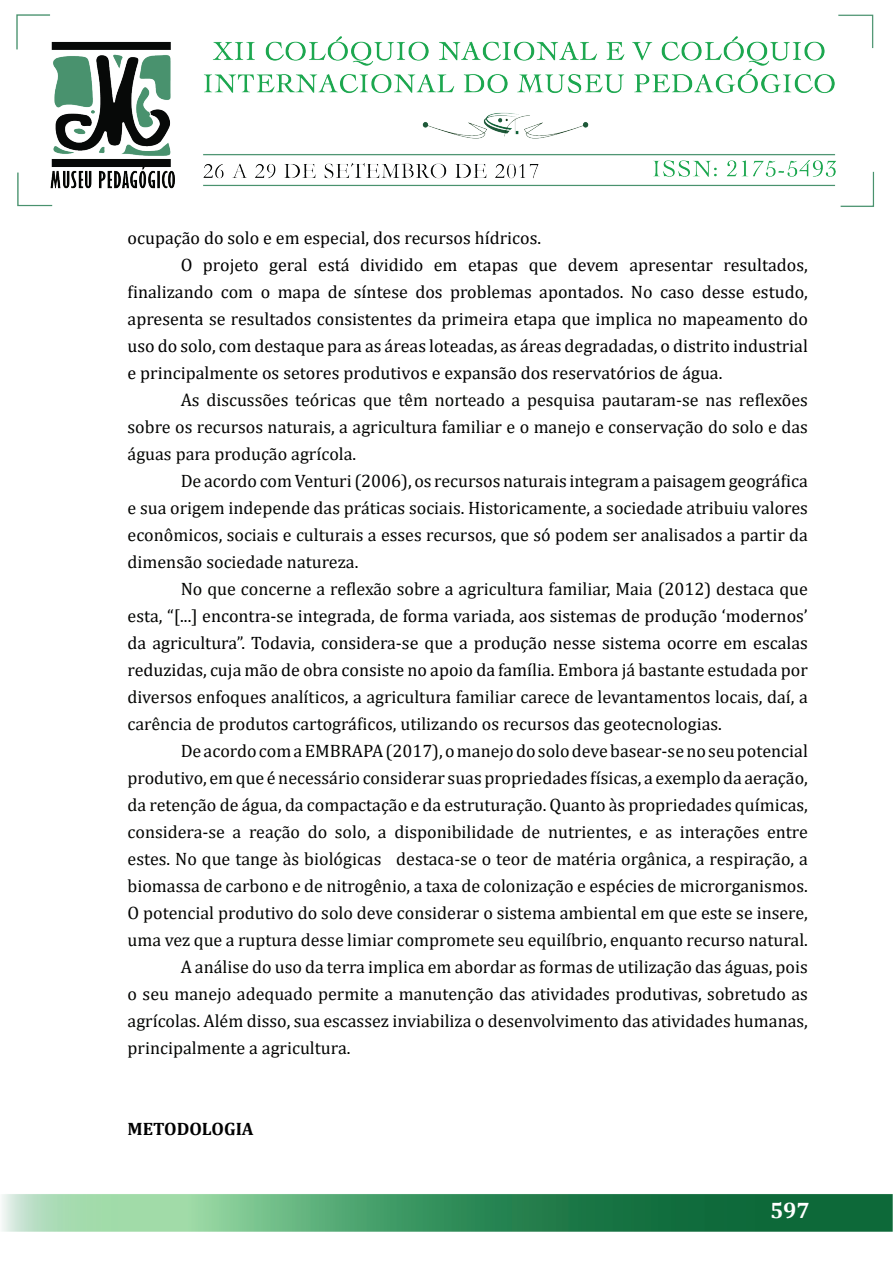
<style>
.page{position:relative;width:893px;height:1263px;background:#fff}
.page>*{position:absolute;margin:0;border:0;box-sizing:border-box;transform-origin:0 0}
.t1{font:700 22.5px "Cambria";color:#fff}
.t2{font:18px/27px "Cambria";color:#040503;text-align:justify}
.t3{font:18px "Cambria";color:#000}
.t4{font:700 18px "Cambria";color:#000}
.s1{color:#000}
</style>
<div class="page">
<img style="left:2px;top:14px;width:890px;height:1218px">
<p class="t3" style="left:128px;top:227px;width:415px">ocupação do solo e em especial, dos recursos hídricos.</p>
<p class="t3" style="left:181px;top:254px;width:629px">O projeto geral está dividido em etapas que devem apresentar resultados,</p>
<p class="t3" style="left:128px;top:281px;width:682px">finalizando com o mapa de síntese dos problemas apontados. No caso desse estudo,</p>
<p class="t3" style="left:128px;top:308px;width:682px">apresenta se resultados consistentes da primeira etapa que implica no mapeamento do</p>
<p class="t3" style="left:128px;top:335px;width:682px">uso do solo, com destaque para as áreas loteadas, as áreas degradadas, o distrito industrial</p>
<p class="t3" style="left:128px;top:362px;width:596px">e principalmente os setores produtivos e expansão dos reservatórios de água.</p>
<p class="t2" style="left:128px;top:386px;width:682px;text-indent:53px">As discussões teóricas que têm norteado a pesquisa pautaram-se nas reflexões sobre os recursos naturais, a agricultura familiar e o manejo e conservação do solo e das águas para produção agrícola.</p>
<p class="t2" style="left:128px;top:467px;width:682px;text-indent:53px">De acordo com Venturi (2006), os recursos naturais integram a paisagem geográfica e sua origem independe das práticas sociais. Historicamente, a sociedade atribuiu valores econômicos, sociais e culturais a esses recursos, que só podem ser analisados a partir da dimensão sociedade natureza.</p>
<p class="t2" style="left:128px;top:575px;width:682px;text-indent:53px">No que concerne a reflexão sobre a agricultura familiar, Maia (2012) destaca que esta, “[...] <span class="s1">encontra-se integrada, de forma variada, aos sistemas de produção ‘modernos’ da agricultura”. Todavia, considera-se que a produção nesse sistema ocorre em escalas reduzidas, cuja mão de obra consiste no apoio da família.</span> Embora já bastante estudada por diversos enfoques analíticos, a agricultura familiar carece de levantamentos locais, daí, a carência de produtos cartográficos, utilizando os recursos das geotecnologias.</p>
<p class="t2" style="left:181px;top:737px;width:629px">De acordo com a EMBRAPA (2017), o manejo do solo deve basear-se no seu potencial</p>
<p class="t2" style="left:128px;top:764px;width:682px">produtivo, em que é necessário considerar suas propriedades físicas, a exemplo da aeração,</p>
<p class="t2" style="left:128px;top:791px;width:682px">da retenção de água, da compactação e da estruturação. Quanto às propriedades químicas,</p>
<p class="t2" style="left:128px;top:818px;width:682px">considera-se a reação do solo, a disponibilidade de nutrientes, e as interações entre</p>
<p class="t2" style="left:128px;top:845px;width:682px">estes. No que tange às biológicas destaca-se o teor de matéria orgânica, a respiração, a</p>
<p class="t2" style="left:128px;top:872px;width:682px">biomassa de carbono e de nitrogênio, a taxa de colonização e espécies de microrganismos.</p>
<p class="t2" style="left:128px;top:899px;width:682px">O potencial produtivo do solo deve considerar o sistema ambiental em que este se insere,</p>
<p class="t2" style="left:128px;top:926px;width:682px">uma vez que a ruptura desse limiar compromete seu equilíbrio, enquanto recurso natural.</p>
<p class="t2" style="left:181px;top:953px;width:629px">A análise do uso da terra implica em abordar as formas de utilização das águas, pois</p>
<p class="t2" style="left:128px;top:980px;width:682px">o seu manejo adequado permite a manutenção das atividades produtivas, sobretudo as</p>
<p class="t2" style="left:128px;top:1007px;width:682px">agrícolas. Além disso, sua escassez inviabiliza o desenvolvimento das atividades humanas,</p>
<p class="t2" style="left:128px;top:1034px;width:224px">principalmente a agricultura.</p>
<p class="t4" style="left:128px;top:1116px;width:128px">METODOLOGIA</p>
<p class="t1" style="left:770px;top:1195px;width:41px">597</p>
</div>
